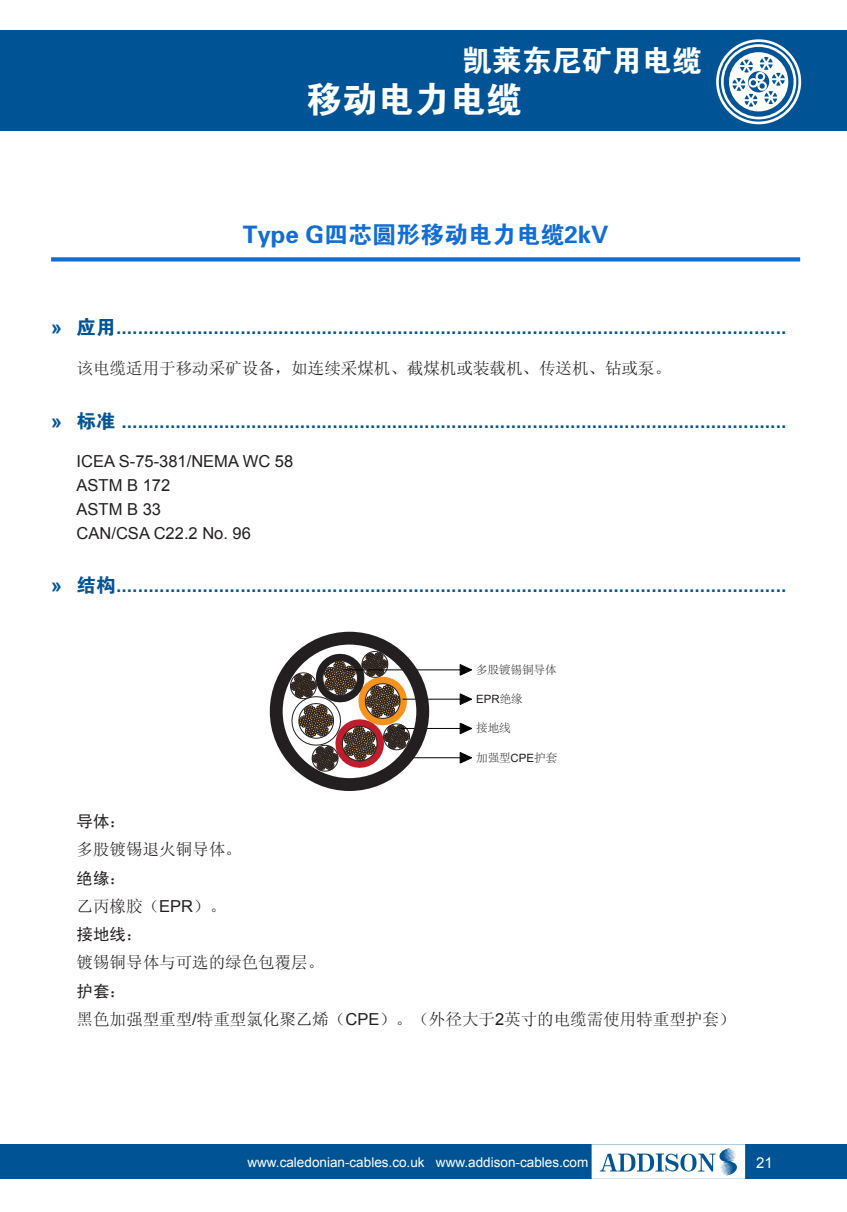
<style>
.page{position:relative;width:847px;height:1212px;background:#fff}
.page>*{position:absolute;margin:0;border:0;box-sizing:border-box;transform-origin:0 0}
.t1{font:36px "FZDHTK GBK1 0";color:#fff}
.t2{font:30px "FZDHTK GBK1 0";color:#fff}
.t3{font:24px "FZDHTK GBK1 0";color:#136ed3}
.t4{font:19.5px "FZDHTK GBK1 0";color:#005495}
.t5{font:16.5px "Sim Sun";color:#231f20}
.t6{font:16.5px/24px "Arial";color:#231f20}
.t7{font:16.5px "Sim Hei";color:#231f20}
.t8{font:15px "Arial";color:#fff}
.t9{font:13.5px "Arial";color:#fff}
.t10{font:11.4px "Adobe Song Std Light GBK EUC H";color:#231f20}
.t11{font:11.4px "Arial";color:#231f20}
.s1{font-family:"Arial";font-weight:700}
.s2{font-family:"Adobe Song Std Light GBK EUC H"}
.s3{font-family:"Arial"}
</style>
<div class="page">
<div style="left:0;top:31px;width:846px;height:100px;background:#005495"></div>
<div style="left:0;top:1145px;width:846px;height:34px;background:#005495"></div>
<div style="left:591px;top:1144px;width:153px;height:35px;background:#fff;border:2px solid #fff"></div>
<svg style="left:716px;top:39px;width:84px;height:85px"></svg>
<svg style="left:599px;top:1148px;width:138px;height:27px"></svg>
<svg style="left:51px;top:257px;width:748px;height:4px;background:#2378d6"></svg>
<svg style="left:288px;top:650px;width:123px;height:123px"></svg>
<svg style="left:460px;top:694px;width:11px;height:11px"></svg>
<hr style="left:402px;top:699px;width:62px;height:1px;background:#030303">
<svg style="left:460px;top:723px;width:11px;height:11px"></svg>
<hr style="left:400px;top:728px;width:64px;height:1px;background:#030303">
<svg style="left:460px;top:752px;width:11px;height:11px"></svg>
<hr style="left:412px;top:757px;width:52px;height:1px;background:#030303">
<svg style="left:460px;top:664px;width:11px;height:11px"></svg>
<hr style="left:342px;top:669px;width:122px;height:1px;background:#030303">
<div style="left:270px;top:632px;width:159px;height:159px;border:13px solid #231f20;border-radius:50%"></div>
<h2 class="t2" style="left:461px;top:45px;width:241px">凯莱东尼矿用电缆</h2>
<h1 class="t1" style="left:305px;top:80px;width:217px">移动电力电缆</h1>
<p class="t3" style="left:243px;top:221px;width:367px">Type G四芯圆形移动电力电缆2kV</p>
<p class="t4" style="left:51px;top:317px;width:736px"><span class="s1">»</span> 应用............................................................................................................................</p>
<p class="t5" style="left:77px;top:359px;width:596px">该电缆适用于移动采矿设备，如连续采煤机、截煤机或装载机、传送机、钻或泵。</p>
<p class="t4" style="left:51px;top:411px;width:736px"><span class="s1">»</span> 标准 ...........................................................................................................................</p>
<p class="t6" style="left:77px;top:449px;width:218px">ICEA S-75-381/NEMA WC 58<br>ASTM B 172<br>ASTM B 33<br>CAN/CSA C22.2 No. 96</p>
<p class="t4" style="left:51px;top:574px;width:736px"><span class="s1">»</span> 结构............................................................................................................................</p>
<p class="t10" style="left:476px;top:664px;width:82px">多股镀锡铜导体</p>
<p class="t11" style="left:476px;top:692px;width:48px">EPR<span class="s2">绝缘</span></p>
<p class="t10" style="left:476px;top:722px;width:36px">接地线</p>
<p class="t10" style="left:476px;top:751px;width:82px">加强型<span class="s3">CPE</span>护套</p>
<p class="t7" style="left:77px;top:813px;width:51px">导体：</p>
<p class="t5" style="left:77px;top:841px;width:166px">多股镀锡退火铜导体。</p>
<p class="t7" style="left:77px;top:869px;width:51px">绝缘：</p>
<p class="t5" style="left:77px;top:898px;width:151px">乙丙橡胶（<span class="s3">EPR</span>）。</p>
<p class="t7" style="left:77px;top:926px;width:67px">接地线：</p>
<p class="t5" style="left:77px;top:954px;width:249px">镀锡铜导体与可选的绿色包覆层。</p>
<p class="t7" style="left:77px;top:982px;width:51px">护套：</p>
<p class="t5" style="left:77px;top:1011px;width:660px">黑色加强型重型<span class="s3">/</span>特重型氯化聚乙烯（<span class="s3">CPE</span>）。（外径大于<span class="s3">2</span>英寸的电缆需使用特重型护套）</p>
<p class="t9" style="left:247px;top:1153px;width:342px">www.caledonian-cables.co.uk www.addison-cables.com</p>
<p class="t8" style="left:755px;top:1153px;width:18px">21</p>
</div>
